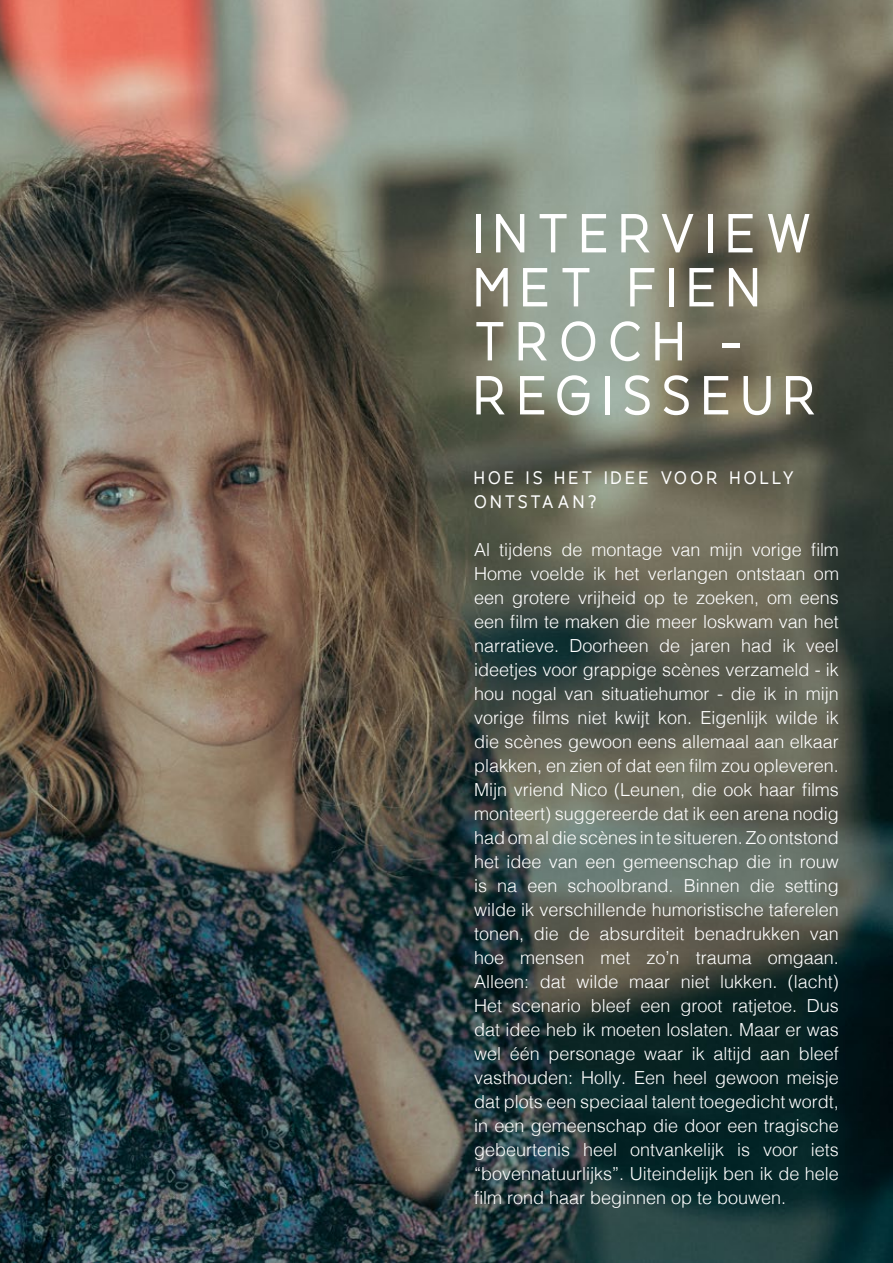
<style>
.page{position:relative;width:893px;height:1263px;background:#fff}
.page>*{position:absolute;margin:0;border:0;box-sizing:border-box;transform-origin:0 0}
.t1{font:700 54px/54px "Agnella";letter-spacing:.2em;color:#fff}
.t2{font:300 18px/24px "Helvetica";color:#fff;text-align:justify}
.t3{font:700 18px/24px "Agnella";letter-spacing:.2em;color:#fff}
</style>
<div class="page">
<img style="left:0;top:0;width:893px;height:1263px">
<h1 class="t1" style="left:474px;top:205px;width:344px">INTERVIEW<br>MET FIEN<br>TROCH -<br>REGISSEUR</h1>
<p class="t3" style="left:474px;top:465px;width:321px">HOE IS HET IDEE VOOR HOLLY<br>ONTSTAAN?</p>
<p class="t2" style="left:474px;top:536px;width:366px">Al tijdens de montage van mijn vorige film Home voelde ik het verlangen ontstaan om een grotere vrijheid op te zoeken, om eens een film te maken die meer loskwam van het narratieve. Doorheen de jaren had ik veel ideetjes voor grappige scènes verzameld - ik hou nogal van situatiehumor - die ik in mijn vorige films niet kwijt kon. Eigenlijk wilde ik die scènes gewoon eens allemaal aan elkaar plakken, en zien of dat een film zou opleveren.<br>Mijn vriend Nico (Leunen, die ook haar films monteert) suggereerde dat ik een arena nodig had om al die scènes in te situeren. Zo ontstond het idee van een gemeenschap die in rouw is na een schoolbrand. Binnen die setting wilde ik verschillende humoristische taferelen tonen, die de absurditeit benadrukken van hoe mensen met zo’n trauma omgaan.<br>Alleen: dat wilde maar niet lukken. (lacht)<br>Het scenario bleef een groot ratjetoe. Dus dat idee heb ik moeten loslaten. Maar er was wel één personage waar ik altijd aan bleef vasthouden: Holly. Een heel gewoon meisje dat plots een speciaal talent toegedicht wordt, in een gemeenschap die door een tragische gebeurtenis heel ontvankelijk is voor iets “bovennatuurlijks”. Uiteindelijk ben ik de hele film rond haar beginnen op te bouwen.</p>
</div>
